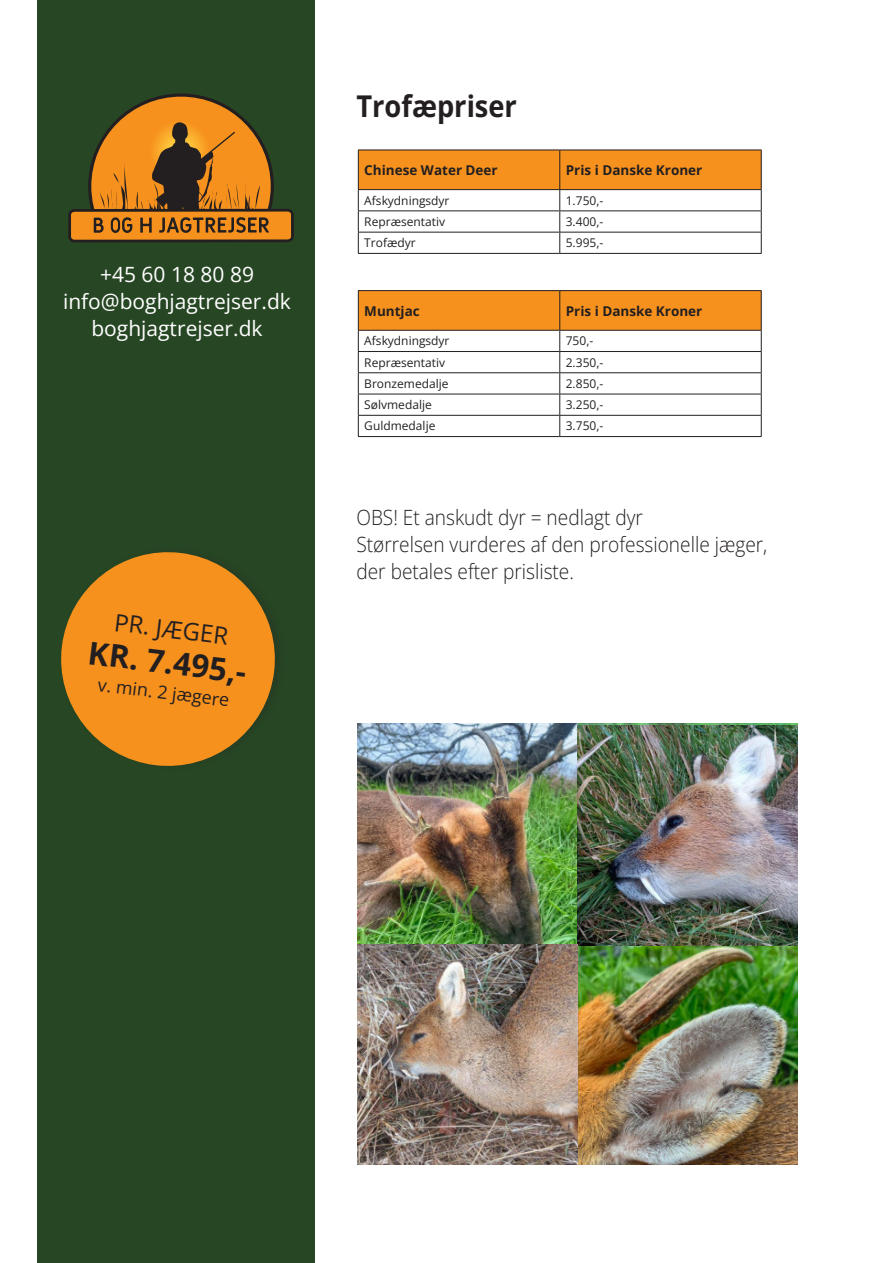
<style>
.page{position:relative;width:893px;height:1263px;background:#fff}
.page>*{position:absolute;margin:0;border:0;box-sizing:border-box;transform-origin:0 0}
.t1{font:700 31.5px "Open Sans";color:#231f20}
.Brød{font:700 30px "Open Sans";color:#231f20;scale:.91 1}
.t2{font:24px "Open Sans";color:#231f20}
.Bullets{font:300 21px "Open Sans";color:#231f20;scale:.91 1}
.t3{font:21px/27px "Open Sans";color:#fff;text-align:center}
.t4{font:18px "Open Sans";color:#231f20}
.t5{font:700 13.5px "Open Sans";color:#231f20}
.t6{font:12px "Open Sans";color:#231f20}
</style>
<div class="page">
<div style="left:38px;top:0;width:277px;height:1263px;background:#274724"></div>
<svg style="left:68px;top:93px;width:226px;height:150px"></svg>
<svg style="left:358px;top:150px;width:404px;height:103px"></svg>
<hr style="left:358px;top:253px;width:202px;height:1px;background:#231f20">
<hr style="left:560px;top:253px;width:202px;height:1px;background:#231f20">
<hr style="left:358px;top:290px;width:202px;height:1px;background:#231f20">
<hr style="left:560px;top:290px;width:202px;height:1px;background:#231f20">
<svg style="left:358px;top:291px;width:404px;height:145px"></svg>
<hr style="left:358px;top:436px;width:202px;height:1px;background:#231f20">
<hr style="left:560px;top:436px;width:202px;height:1px;background:#231f20">
<svg style="left:61px;top:552px;width:214px;height:214px;fill:#f6911e"></svg>
<img style="left:357px;top:724px;width:440px;height:440px">
<img style="left:577px;top:725px;width:220px;height:220px">
<img style="left:357px;top:944px;width:220px;height:220px">
<h3 class="t3" style="left:63px;top:261px;width:229px">+45 60 18 80 89 info@boghjagtrejser.dk boghjagtrejser.dk</h3>
<p class="t2" style="left:116px;top:606px;width:116px;rotate:7deg">PR. JÆGER</p>
<p class="t1" style="left:91px;top:630px;width:161px;rotate:7deg">KR. 7.495,-</p>
<p class="t4" style="left:99px;top:672px;width:134px;rotate:7deg">v. min. 2 jægere</p>
<p class="Brød" style="left:356px;top:85px;width:178px">Trofæpriser</p>
<p class="t5" style="left:364px;top:160px;width:135px">Chinese Water Deer</p>
<p class="t5" style="left:566px;top:160px;width:138px">Pris i Danske Kroner</p>
<p class="t6" style="left:364px;top:192px;width:87px">Afskydningsdyr</p>
<p class="t6" style="left:566px;top:192px;width:39px">1.750,-</p>
<p class="t6" style="left:364px;top:213px;width:82px">Repræsentativ</p>
<p class="t6" style="left:566px;top:213px;width:39px">3.400,-</p>
<p class="t6" style="left:364px;top:235px;width:53px">Trofædyr</p>
<p class="t6" style="left:566px;top:235px;width:39px">5.995,-</p>
<p class="t5" style="left:364px;top:301px;width:57px">Muntjac</p>
<p class="t5" style="left:566px;top:301px;width:138px">Pris i Danske Kroner</p>
<p class="t6" style="left:364px;top:333px;width:87px">Afskydningsdyr</p>
<p class="t6" style="left:566px;top:333px;width:29px">750,-</p>
<p class="t6" style="left:364px;top:354px;width:82px">Repræsentativ</p>
<p class="t6" style="left:566px;top:354px;width:39px">2.350,-</p>
<p class="t6" style="left:364px;top:375px;width:86px">Bronzemedalje</p>
<p class="t6" style="left:566px;top:375px;width:39px">2.850,-</p>
<p class="t6" style="left:364px;top:397px;width:69px">Sølvmedalje</p>
<p class="t6" style="left:566px;top:397px;width:39px">3.250,-</p>
<p class="t6" style="left:364px;top:418px;width:73px">Guldmedalje</p>
<p class="t6" style="left:566px;top:418px;width:39px">3.750,-</p>
<p class="Bullets" style="left:356px;top:503px;width:316px">OBS! Et anskudt dyr = nedlagt dyr</p>
<p class="Bullets" style="left:356px;top:530px;width:453px">Størrelsen vurderes af den professionelle jæger,</p>
<p class="Bullets" style="left:356px;top:557px;width:241px">der betales efter prisliste.</p>
</div>
